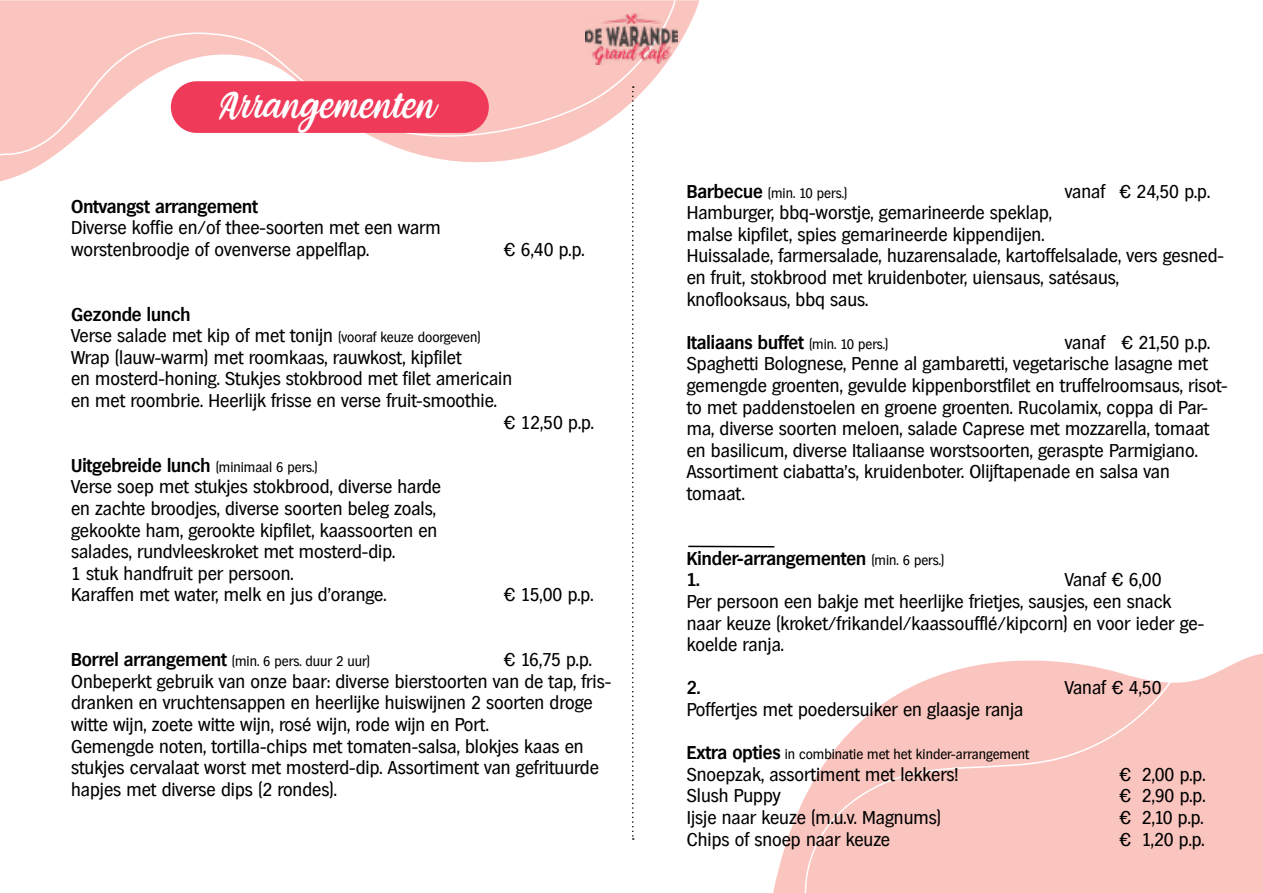
<style>
.page{position:relative;width:1263px;height:893px;background:#fff}
.page>*{position:absolute;margin:0;border:0;box-sizing:border-box;transform-origin:0 0}
.t1{font:30px "Veni";color:#fff}
.t2{font:18px/21.6px "Hamburg Serial";color:#000}
.t3{font:700 18px/21.6px "Hamburg Serial";color:#000}
.t4{font:13.5px "Hamburg Serial";color:#000}
.s1{font-size:13.5px}
.s2{font-weight:700}
.s3{font-weight:700;font-size:18px}
.s4{font-weight:400;font-size:13.5px}
</style>
<div class="page">
<svg style="left:0;top:0;width:699px;height:182px"></svg>
<svg style="left:0;top:0;width:675px;height:160px;fill:#fac5bf"></svg>
<div style="left:171px;top:81px;width:318px;height:52px;background:#ef3a59;border-radius:26px"></div>
<img style="left:585px;top:14px;width:93px;height:50px">
<svg style="left:632px;top:86px;width:2px;height:754px"></svg>
<svg style="left:773px;top:797px;width:32px;height:96px;fill:#fac5bf"></svg>
<svg style="left:805px;top:653px;width:458px;height:240px;background:#faccc7"></svg>
<hr style="left:688px;top:546px;width:86px;height:1px;background:#000">
<h1 class="t1" style="left:221px;top:88px;width:218px">Arrangementen</h1>
<p class="t3" style="left:71px;top:195px;width:188px">Ontvangst arrangement</p>
<p class="t2" style="left:71px;top:217px;width:371px">Diverse koffie en/of thee-soorten met een warm worstenbroodje of ovenverse appelflap.</p>
<p class="t2" style="left:503px;top:238px;width:83px">€ 6,40 p.p.</p>
<p class="t3" style="left:71px;top:303px;width:121px">Gezonde lunch</p>
<p class="t2" style="left:71px;top:325px;width:411px">Verse salade met kip of met tonijn <span class="s1">(vooraf keuze doorgeven)</span></p>
<p class="t2" style="left:71px;top:346px;width:392px">Wrap (lauw-warm) met roomkaas, rauwkost, kipfilet</p>
<p class="t2" style="left:71px;top:368px;width:442px">en mosterd-honing. Stukjes stokbrood met filet americain</p>
<p class="t2" style="left:71px;top:390px;width:427px">en met roombrie. Heerlijk frisse en verse fruit-smoothie.</p>
<p class="t2" style="left:503px;top:411px;width:92px">€ 12,50 p.p.</p>
<p class="t2" style="left:71px;top:454px;width:371px"><span class="s2">Uitgebreide lunch</span> <span class="s1">(minimaal 6 pers.)<br></span>Verse soep met stukjes stokbrood, diverse harde en zachte broodjes, diverse soorten beleg zoals, gekookte ham, gerookte kipfilet, kaassoorten en salades, rundvleeskroket met mosterd-dip.<br>1 stuk handfruit per persoon.<br>Karaffen met water, melk en jus d'orange.</p>
<p class="t2" style="left:503px;top:584px;width:92px">€ 15,00 p.p.</p>
<p class="t4" style="left:71px;top:653px;width:301px"><span class="s3">Borrel arrangement</span> (min. 6 pers. duur 2 uur)</p>
<p class="t2" style="left:71px;top:649px;width:541px;text-indent:432px">€ 16,75 p.p.<br>Onbeperkt gebruik van onze baar: diverse bierstoorten van de tap, fris&shy;dranken en vruchtensappen en heerlijke huiswijnen 2 soorten droge witte wijn, zoete witte wijn, rosé wijn, rode wijn en Port.<br>Gemengde noten, tortilla-chips met tomaten-salsa, blokjes kaas en stukjes cervalaat worst met mosterd-dip. Assortiment van gefrituurde hapjes met diverse dips (2 rondes).</p>
<p class="t4" style="left:687px;top:185px;width:162px"><span class="s3">Barbecue</span> (min. 10 pers.)</p>
<p class="t2" style="left:1065px;top:180px;width:147px">vanaf € 24,50 p.p.</p>
<p class="t2" style="left:687px;top:202px;width:539px">Hamburger, bbq-worstje, gemarineerde speklap,<br>malse kipfilet, spies gemarineerde kippendijen.<br>Huissalade, farmersalade, huzarensalade, kartoffelsalade, vers gesned&shy;en fruit, stokbrood met kruidenboter, uiensaus, satésaus, knoflooksaus, bbq saus.</p>
<p class="t3" style="left:687px;top:332px;width:203px">Italiaans buffet <span class="s4">(min. 10 pers.)</span></p>
<p class="t2" style="left:687px;top:331px;width:542px;text-indent:378px">vanaf € 21,50 p.p.<br>Spaghetti Bolognese, Penne al gambaretti, vegetarische lasagne met gemengde groenten, gevulde kippenborstfilet en truffelroomsaus, risot&shy;to met paddenstoelen en groene groenten. Rucolamix, coppa di Par&shy;ma, diverse soorten meloen, salade Caprese met mozzarella, tomaat en basilicum, diverse Italiaanse worstsoorten, geraspte Parmigiano.<br>Assortiment ciabatta’s, kruidenboter. Olijftapenade en salsa van tomaat.</p>
<p class="t3" style="left:687px;top:548px;width:259px">Kinder-arrangementen <span class="s4">(min. 6 pers.)<br></span>1.</p>
<p class="t2" style="left:687px;top:569px;width:519px;text-indent:378px">Vanaf € 6,00<br>Per persoon een bakje met heerlijke frietjes, sausjes, een snack naar keuze (kroket/frikandel/kaassoufflé/kipcorn) en voor ieder ge&shy;koelde ranja.</p>
<p class="t3" style="left:687px;top:677px;width:15px">2.</p>
<p class="t2" style="left:1065px;top:677px;width:98px">Vanaf € 4,50</p>
<p class="t2" style="left:687px;top:699px;width:338px">Poffertjes met poedersuiker en glaasje ranja</p>
<p class="t4" style="left:687px;top:746px;width:344px"><span class="s3">Extra opties</span> in combinatie met het kinder-arrangement</p>
<p class="t2" style="left:687px;top:763px;width:273px">Snoepzak, assortiment met lekkers!</p>
<p class="t2" style="left:1119px;top:763px;width:88px">€ 2,00 p.p.</p>
<p class="t2" style="left:687px;top:785px;width:96px">Slush Puppy</p>
<p class="t2" style="left:1119px;top:785px;width:88px">€ 2,90 p.p.</p>
<p class="t2" style="left:687px;top:807px;width:256px">Ijsje naar keuze (m.u.v. Magnums)</p>
<p class="t2" style="left:1119px;top:807px;width:86px">€ 2,10 p.p.</p>
<p class="t2" style="left:687px;top:828px;width:205px">Chips of snoep naar keuze</p>
<p class="t2" style="left:1119px;top:828px;width:87px">€ 1,20 p.p.</p>
</div>
